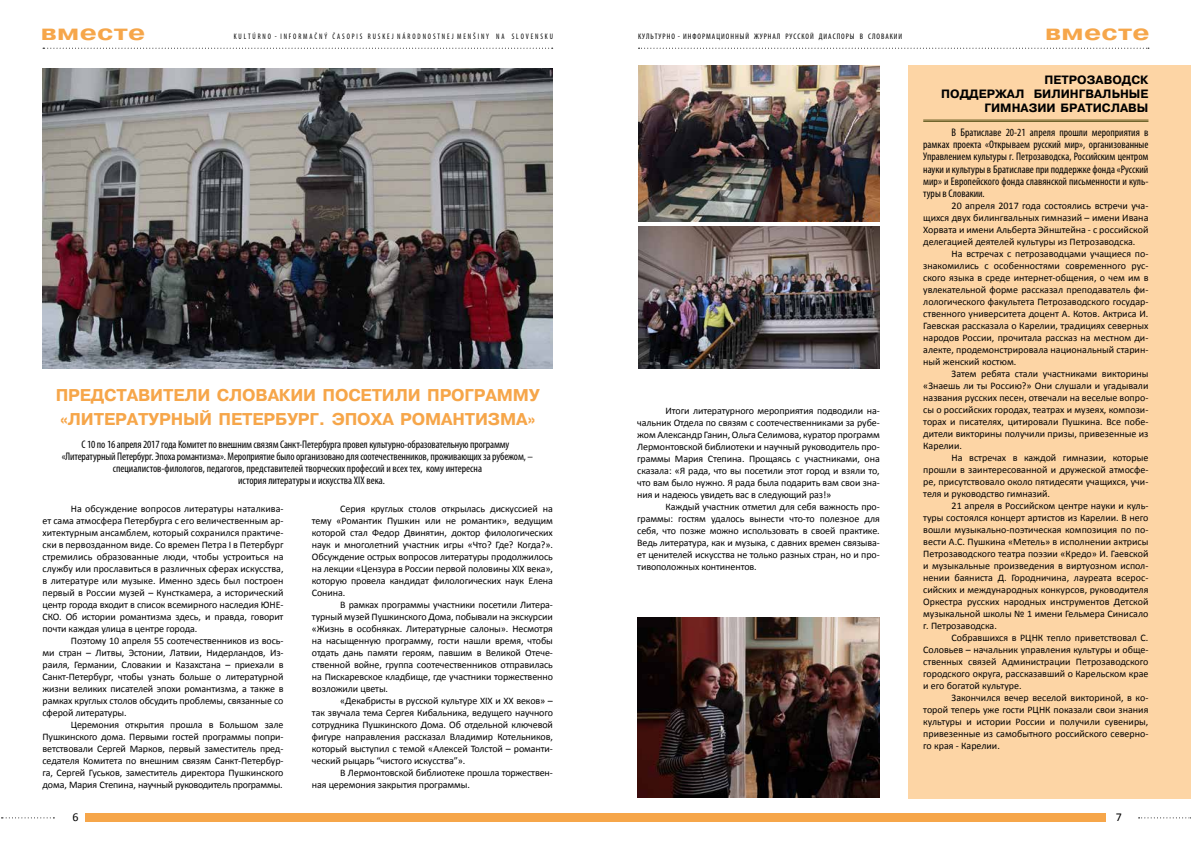
<style>
.page{position:relative;width:1191px;height:842px;background:#fff}
.page>*{position:absolute;margin:0;border:0;box-sizing:border-box;transform-origin:0 0}
.t1{font:700 22px "Pragmatica CTT";letter-spacing:.01em;color:#f6a64a;scale:1.25 1}
.t2{font:700 17px/24px "Pragmatica CTT";letter-spacing:-.01em;color:#f6a64a}
.t3{font:700 12px/14.4px "Pragmatica CTT";color:#000;text-align:right}
.t4{font:12px "Calibri";color:#000}
.t5{font:condensed 11px/12px "Myriad Pro";letter-spacing:-.01em;color:#000;text-align:justify}
.t6{font:10px/12px "Calibri";letter-spacing:-.01em;color:#000;text-align:justify}
.t7{font:condensed 8px "Myriad Pro";letter-spacing:.12em;color:#000;scale:.9 1}
.t8{font:condensed 8px "Myriad Pro";letter-spacing:.12em;color:#000}
</style>
<div class="page">
<svg style="left:638px;top:48px;width:511px;height:1px"></svg>
<svg style="left:43px;top:48px;width:510px;height:1px"></svg>
<svg style="left:1138px;top:817px;width:53px;height:1px"></svg>
<svg style="left:1px;top:817px;width:53px;height:1px"></svg>
<div style="left:595px;top:814px;width:510px;height:8px;background:#f6a64a"></div>
<div style="left:85px;top:814px;width:510px;height:8px;background:#f6a64a"></div>
<img style="left:43px;top:68px;width:509px;height:300px">
<img style="left:638px;top:227px;width:241px;height:141px">
<img style="left:638px;top:65px;width:241px;height:156px">
<div style="left:908px;top:66px;width:282px;height:733px;background:#fdd5a5"></div>
<img style="left:637px;top:617px;width:242px;height:180px">
<hr style="left:923px;top:121px;width:225px;height:1px;background:#625a20">
<hr style="left:923px;top:120px;width:225px;height:1px;background:#625a20">
<h1 class="t1" style="left:41px;top:20px;width:85px">вместе</h1>
<p class="t7" style="left:234px;top:32px;width:356px">K U L T Ú R N O - I N F O R M A Č N Ý Č A S O P I S R U S K E J N Á R O D N O S T N E J M E N Š I N Y N A S L O V E N S K U</p>
<p class="t8" style="left:638px;top:32px;width:266px">КУЛЬТУРНО - ИНФОРМАЦИОННЫЙ ЖУРНАЛ РУССКОЙ ДИАСПОРЫ В СЛОВАКИИ</p>
<h1 class="t1" style="left:1045px;top:20px;width:85px">вместе</h1>
<h2 class="t2" style="left:56px;top:383px;width:485px">ПРЕДСТАВИТЕЛИ СЛОВАКИИ ПОСЕТИЛИ ПРОГРАММУ «ЛИТЕРАТУРНЫЙ ПЕТЕРБУРГ. ЭПОХА РОМАНТИЗМА»</h2>
<p class="t5" style="left:81px;top:438px;width:429px">С 10 по 16 апреля 2017 года Комитет по внешним связям Санкт-Петербурга провел культурно-образовательную программу</p>
<p class="t5" style="left:62px;top:450px;width:473px">«Литературный Петербург. Эпоха романтизма». Мероприятие было организовано для соотечественников, проживающих за рубежом, –</p>
<p class="t5" style="left:113px;top:462px;width:371px">специалистов-филологов, педагогов, представителей творческих профессий и всех тех, кому интересна</p>
<p class="t5" style="left:238px;top:474px;width:149px">история литературы и искусства XIX века.</p>
<p class="t6" style="left:43px;top:503px;width:242px;text-indent:28px">На обсуждение вопросов литературы наталкива&shy;ет сама атмосфера Петербурга с его величественным ар&shy;хитектурным ансамблем, который сохранился практиче&shy;ски в первозданном виде. Со времен Петра I в Петербург стремились образованные люди, чтобы устроиться на службу или прославиться в различных сферах искусства, в литературе или музыке. Именно здесь был построен первый в России музей – Кунсткамера, а исторический центр города входит в список всемирного наследия ЮНЕ-СКО. Об истории романтизма здесь, и правда, говорит почти каждая улица в центре города.</p>
<p class="t6" style="left:43px;top:635px;width:242px;text-indent:28px">Поэтому 10 апреля 55 соотечественников из вось&shy;ми стран – Литвы, Эстонии, Латвии, Нидерландов, Из&shy;раиля, Германии, Словакии и Казахстана – приехали в Санкт-Петербург, чтобы узнать больше о литературной жизни великих писателей эпохи романтизма, а также в рамках круглых столов обсудить проблемы, связанные со сферой литературы.</p>
<p class="t6" style="left:43px;top:719px;width:242px;text-indent:28px">Церемония открытия прошла в Большом зале Пушкинского дома. Первыми гостей программы попри&shy;ветствовали Сергей Марков, первый заместитель пред&shy;седателя Комитета по внешним связям Санкт-Петербур&shy;га, Сергей Гуськов, заместитель директора Пушкинского дома, Мария Степина, научный руководитель программы.</p>
<p class="t6" style="left:312px;top:503px;width:242px;text-indent:28px">Серия круглых столов открылась дискуссией на тему «Романтик Пушкин или не романтик», ведущим которой стал Федор Двинятин, доктор филологических наук и многолетний участник игры «Что? Где? Когда?».<br>Обсуждение острых вопросов литературы продолжилось на лекции «Цензура в России первой половины XIX века», которую провела кандидат филологических наук Елена Сонина.</p>
<p class="t6" style="left:312px;top:599px;width:242px;text-indent:28px">В рамках программы участники посетили Литера&shy;турный музей Пушкинского Дома, побывали на экскурсии «Жизнь в особняках. Литературные салоны». Несмотря на насыщенную программу, гости нашли время, чтобы отдать дань памяти героям, павшим в Великой Отече&shy;ственной войне, группа соотечественников отправилась на Пискаревское кладбище, где участники торжественно возложили цветы.</p>
<p class="t6" style="left:312px;top:695px;width:242px;text-indent:28px">«Декабристы в русской культуре XIX и ХХ веков» – так звучала тема Сергея Кибальника, ведущего научного сотрудника Пушкинского Дома. Об отдельной ключевой фигуре направления рассказал Владимир Котельников, который выступил с темой «Алексей Толстой – романти&shy;ческий рыцарь “чистого искусства”».</p>
<p class="t6" style="left:312px;top:767px;width:242px;text-indent:28px">В Лермонтовской библиотеке прошла торжествен&shy;ная церемония закрытия программы.</p>
<p class="t6" style="left:637px;top:404px;width:244px;text-indent:28px">Итоги литературного мероприятия подводили на&shy;чальник Отдела по связям с соотечественниками за рубе&shy;жом Александр Ганин, Ольга Селимова, куратор программ Лермонтовской библиотеки и научный руководитель про&shy;граммы Мария Степина. Прощаясь с участниками, она сказала: «Я рада, что вы посетили этот город и взяли то, что вам было нужно. Я рада была подарить вам свои зна&shy;ния и надеюсь увидеть вас в следующий раз!»</p>
<p class="t6" style="left:637px;top:500px;width:244px;text-indent:28px">Каждый участник отметил для себя важность про&shy;граммы: гостям удалось вынести что-то полезное для себя, что позже можно использовать в своей практике.<br>Ведь литература, как и музыка, с давних времен связыва&shy;ет ценителей искусства не только разных стран, но и про&shy;тивоположных континентов.</p>
<p class="t3" style="left:941px;top:72px;width:209px">ПЕТРОЗАВОДСК<br>ПОДДЕРЖАЛ БИЛИНГВАЛЬНЫЕ<br>ГИМНАЗИИ БРАТИСЛАВЫ</p>
<p class="t5" style="left:923px;top:127px;width:227px;text-indent:28px">В Братиславе 20-21 апреля прошли мероприятия в рамках проекта «Открываем русский мир», организованные Управлением культуры г. Петрозаводска, Российским центром науки и культуры в Братиславе при поддержке фонда «Русский мир» и Европейского фонда славянской письменности и куль&shy;туры в Словакии.</p>
<p class="t6" style="left:923px;top:199px;width:227px;text-indent:28px">20 апреля 2017 года состоялись встречи уча&shy;щихся двух билингвальных гимназий – имени Ивана Хорвата и имени Альберта Эйнштейна - с российской делегацией деятелей культуры из Петрозаводска.</p>
<p class="t6" style="left:923px;top:247px;width:227px;text-indent:28px">На встречах с петрозаводцами учащиеся по&shy;знакомились с особенностями современного рус&shy;ского языка в среде интернет-общения, о чем им в увлекательной форме рассказал преподаватель фи&shy;лологического факультета Петрозаводского государ&shy;ственного университета доцент А. Котов. Актриса И.<br>Гаевская рассказала о Карелии, традициях северных народов России, прочитала рассказ на местном ди&shy;алекте, продемонстрировала национальный старин&shy;ный женский костюм.</p>
<p class="t6" style="left:923px;top:367px;width:227px;text-indent:28px">Затем ребята стали участниками викторины «Знаешь ли ты Россию?» Они слушали и угадывали названия русских песен, отвечали на веселые вопро&shy;сы о российских городах, театрах и музеях, компози&shy;торах и писателях, цитировали Пушкина. Все побе&shy;дители викторины получили призы, привезенные из Карелии.</p>
<p class="t6" style="left:923px;top:451px;width:227px;text-indent:28px">На встречах в каждой гимназии, которые прошли в заинтересованной и дружеской атмосфе&shy;ре, присутствовало около пятидесяти учащихся, учи&shy;теля и руководство гимназий.</p>
<p class="t6" style="left:923px;top:499px;width:227px;text-indent:28px">21 апреля в Российском центре науки и куль&shy;туры состоялся концерт артистов из Карелии. В него вошли музыкально-поэтическая композиция по по&shy;вести А.С. Пушкина «Метель» в исполнении актрисы Петрозаводского театра поэзии «Кредо» И. Гаевской и музыкальные произведения в виртуозном испол&shy;нении баяниста Д. Городничина, лауреата всерос&shy;сийских и международных конкурсов, руководителя Оркестра русских народных инструментов Детской музыкальной школы № 1 имени Гельмера Синисало г. Петрозаводска.</p>
<p class="t6" style="left:923px;top:631px;width:227px;text-indent:28px">Собравшихся в РЦНК тепло приветствовал С.<br>Соловьев – начальник управления культуры и обще&shy;ственных связей Администрации Петрозаводского городского округа, рассказавший о Карельском крае и его богатой культуре.</p>
<p class="t6" style="left:923px;top:691px;width:227px;text-indent:28px">Закончился вечер веселой викториной, в ко&shy;торой теперь уже гости РЦНК показали свои знания культуры и истории России и получили сувениры, привезенные из самобытного российского северно&shy;го края - Карелии.</p>
<p class="t4" style="left:73px;top:809px;width:8px">6</p>
<p class="t4" style="left:1115px;top:809px;width:8px">7</p>
</div>
